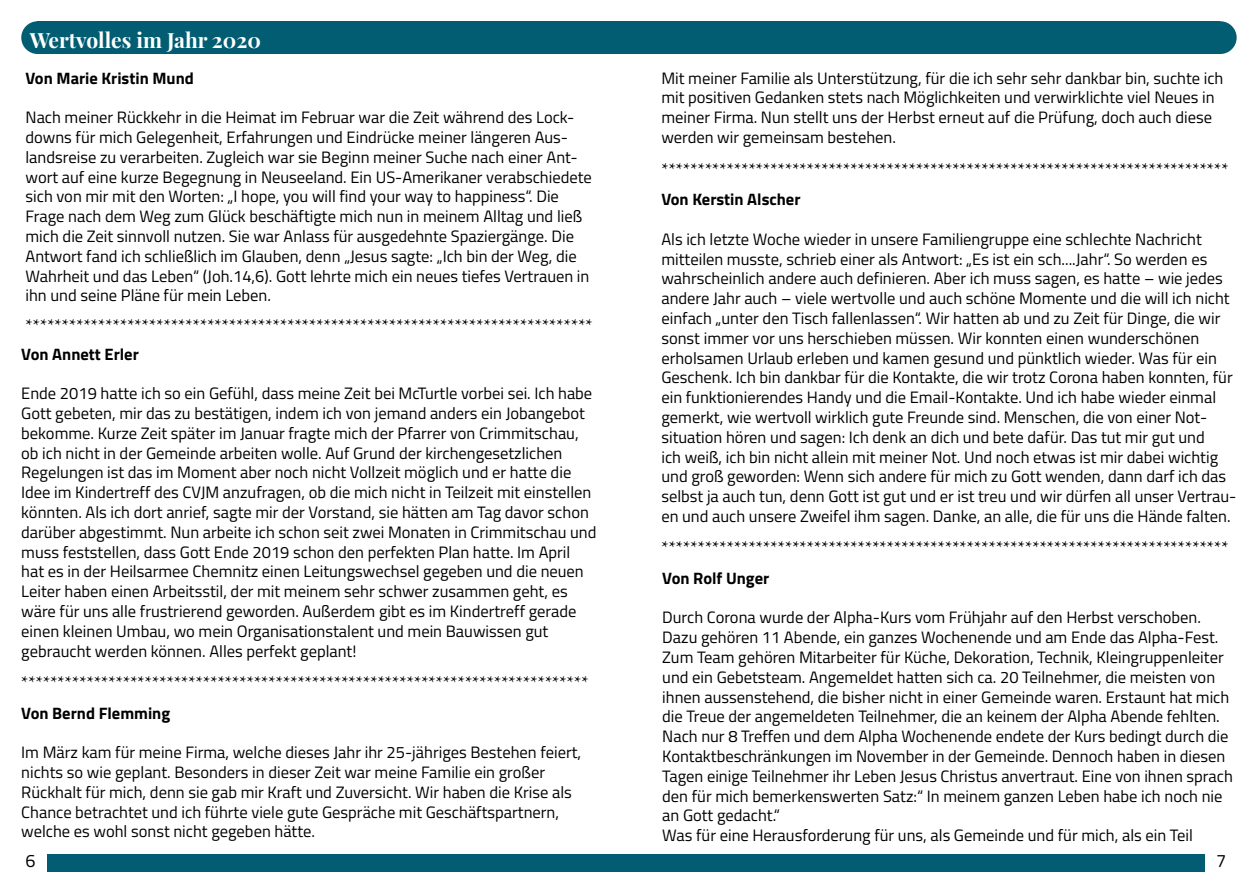
<style>
.page{position:relative;width:1259px;height:893px;background:#fff}
.page>*{position:absolute;margin:0;border:0;box-sizing:border-box;transform-origin:0 0}
.t1{font:700 21px "Playfair Display";color:#fff}
.t2{font:18px "Minion Pro";color:#000}
.t3{font:18px "Titillium Web";color:#000}
.t4{font:16.5px/19.8px "Titillium Web";color:#000}
.t5{font:700 16.5px "Titillium Web";color:#000}
</style>
<div class="page">
<div style="left:38px;top:21px;width:1182px;height:33px;background:#025d72"></div>
<div style="left:47px;top:855px;width:1157px;height:17px;background:#025d72"></div>
<div style="left:21px;top:21px;width:33px;height:33px;background:#025d72;border-radius:50%"></div>
<div style="left:1204px;top:21px;width:32px;height:33px;background:#025d72;border-radius:50%"></div>
<p class="t1" style="left:30px;top:25px;width:233px">Wertvolles im Jahr 2020</p>
<p class="t5" style="left:26px;top:65px;width:170px">Von Marie Kristin Mund</p>
<p class="t4" style="left:26px;top:107px;width:568px">Nach meiner Rückkehr in die Heimat im Februar war die Zeit während des Lock&shy;downs für mich Gelegenheit, Erfahrungen und Eindrücke meiner längeren Aus&shy;landsreise zu verarbeiten. Zugleich war sie Beginn meiner Suche nach einer Ant&shy;wort auf eine kurze Begegnung in Neuseeland. Ein US-Amerikaner verabschiedete sich von mir mit den Worten: „I hope, you will find your way to happiness“. Die Frage nach dem Weg zum Glück beschäftigte mich nun in meinem Alltag und ließ mich die Zeit sinnvoll nutzen. Sie war Anlass für ausgedehnte Spaziergänge. Die Antwort fand ich schließlich im Glauben, denn „Jesus sagte: „Ich bin der Weg, die Wahrheit und das Leben“ (Joh.14,6). Gott lehrte mich ein neues tiefes Vertrauen in ihn und seine Pläne für mein Leben.</p>
<p class="t2" style="left:26px;top:313px;width:569px">******************************************************************************</p>
<p class="t5" style="left:21px;top:341px;width:119px">Von Annett Erler</p>
<p class="t4" style="left:21px;top:383px;width:577px">Ende 2019 hatte ich so ein Gefühl, dass meine Zeit bei McTurtle vorbei sei. Ich habe Gott gebeten, mir das zu bestätigen, indem ich von jemand anders ein Jobangebot bekomme. Kurze Zeit später im Januar fragte mich der Pfarrer von Crimmitschau, ob ich nicht in der Gemeinde arbeiten wolle. Auf Grund der kirchengesetzlichen Regelungen ist das im Moment aber noch nicht Vollzeit möglich und er hatte die Idee im Kindertreff des CVJM anzufragen, ob die mich nicht in Teilzeit mit einstellen könnten. Als ich dort anrief, sagte mir der Vorstand, sie hätten am Tag davor schon darüber abgestimmt. Nun arbeite ich schon seit zwei Monaten in Crimmitschau und muss feststellen, dass Gott Ende 2019 schon den perfekten Plan hatte. Im April hat es in der Heilsarmee Chemnitz einen Leitungswechsel gegeben und die neuen Leiter haben einen Arbeitsstil, der mit meinem sehr schwer zusammen geht, es wäre für uns alle frustrierend geworden. Außerdem gibt es im Kindertreff gerade einen kleinen Umbau, wo mein Organisationstalent und mein Bauwissen gut gebraucht werden können. Alles perfekt geplant!</p>
<p class="t2" style="left:21px;top:670px;width:569px">******************************************************************************</p>
<p class="t5" style="left:21px;top:700px;width:150px">Von Bernd Flemming</p>
<p class="t4" style="left:21px;top:742px;width:561px">Im März kam für meine Firma, welche dieses Jahr ihr 25-jähriges Bestehen feiert, nichts so wie geplant. Besonders in dieser Zeit war meine Familie ein großer Rückhalt für mich, denn sie gab mir Kraft und Zuversicht. Wir haben die Krise als Chance betrachtet und ich führte viele gute Gespräche mit Geschäftspartnern, welche es wohl sonst nicht gegeben hätte.</p>
<p class="t4" style="left:661px;top:67px;width:563px">Mit meiner Familie als Unterstützung, für die ich sehr sehr dankbar bin, suchte ich mit positiven Gedanken stets nach Möglichkeiten und verwirklichte viel Neues in meiner Firma. Nun stellt uns der Herbst erneut auf die Prüfung, doch auch diese werden wir gemeinsam bestehen.</p>
<p class="t2" style="left:661px;top:157px;width:569px">******************************************************************************</p>
<p class="t5" style="left:661px;top:187px;width:141px">Von Kerstin Alscher</p>
<p class="t4" style="left:661px;top:229px;width:576px">Als ich letzte Woche wieder in unsere Familiengruppe eine schlechte Nachricht mitteilen musste, schrieb einer als Antwort: „Es ist ein sch....Jahr“. So werden es wahrscheinlich andere auch definieren. Aber ich muss sagen, es hatte – wie jedes andere Jahr auch – viele wertvolle und auch schöne Momente und die will ich nicht einfach „unter den Tisch fallenlassen“. Wir hatten ab und zu Zeit für Dinge, die wir sonst immer vor uns herschieben müssen. Wir konnten einen wunderschönen erholsamen Urlaub erleben und kamen gesund und pünktlich wieder. Was für ein Geschenk. Ich bin dankbar für die Kontakte, die wir trotz Corona haben konnten, für ein funktionierendes Handy und die Email-Kontakte. Und ich habe wieder einmal gemerkt, wie wertvoll wirklich gute Freunde sind. Menschen, die von einer Not&shy;situation hören und sagen: Ich denk an dich und bete dafür. Das tut mir gut und<br>ich weiß, ich bin nicht allein mit meiner Not. Und noch etwas ist mir dabei wichtig und groß geworden: Wenn sich andere für mich zu Gott wenden, dann darf ich das selbst ja auch tun, denn Gott ist gut und er ist treu und wir dürfen all unser Vertrau&shy;en und auch unsere Zweifel ihm sagen. Danke, an alle, die für uns die Hände falten.</p>
<p class="t2" style="left:661px;top:536px;width:569px">******************************************************************************</p>
<p class="t5" style="left:662px;top:565px;width:109px">Von Rolf Unger</p>
<p class="t4" style="left:662px;top:607px;width:572px">Durch Corona wurde der Alpha-Kurs vom Frühjahr auf den Herbst verschoben.<br>Dazu gehören 11 Abende, ein ganzes Wochenende und am Ende das Alpha-Fest.<br>Zum Team gehören Mitarbeiter für Küche, Dekoration, Technik, Kleingruppenleiter und ein Gebetsteam. Angemeldet hatten sich ca. 20 Teilnehmer, die meisten von ihnen aussenstehend, die bisher nicht in einer Gemeinde waren. Erstaunt hat mich die Treue der angemeldeten Teilnehmer, die an keinem der Alpha Abende fehlten.<br>Nach nur 8 Treffen und dem Alpha Wochenende endete der Kurs bedingt durch die Kontaktbeschränkungen im November in der Gemeinde. Dennoch haben in diesen Tagen einige Teilnehmer ihr Leben Jesus Christus anvertraut. Eine von ihnen sprach den für mich bemerkenswerten Satz:“ In meinem ganzen Leben habe ich noch nie an Gott gedacht.“<br>Was für eine Herausforderung für uns, als Gemeinde und für mich, als ein Teil</p>
<p class="t3" style="left:25px;top:846px;width:12px">6</p>
<p class="t3" style="left:1216px;top:846px;width:12px">7</p>
</div>
